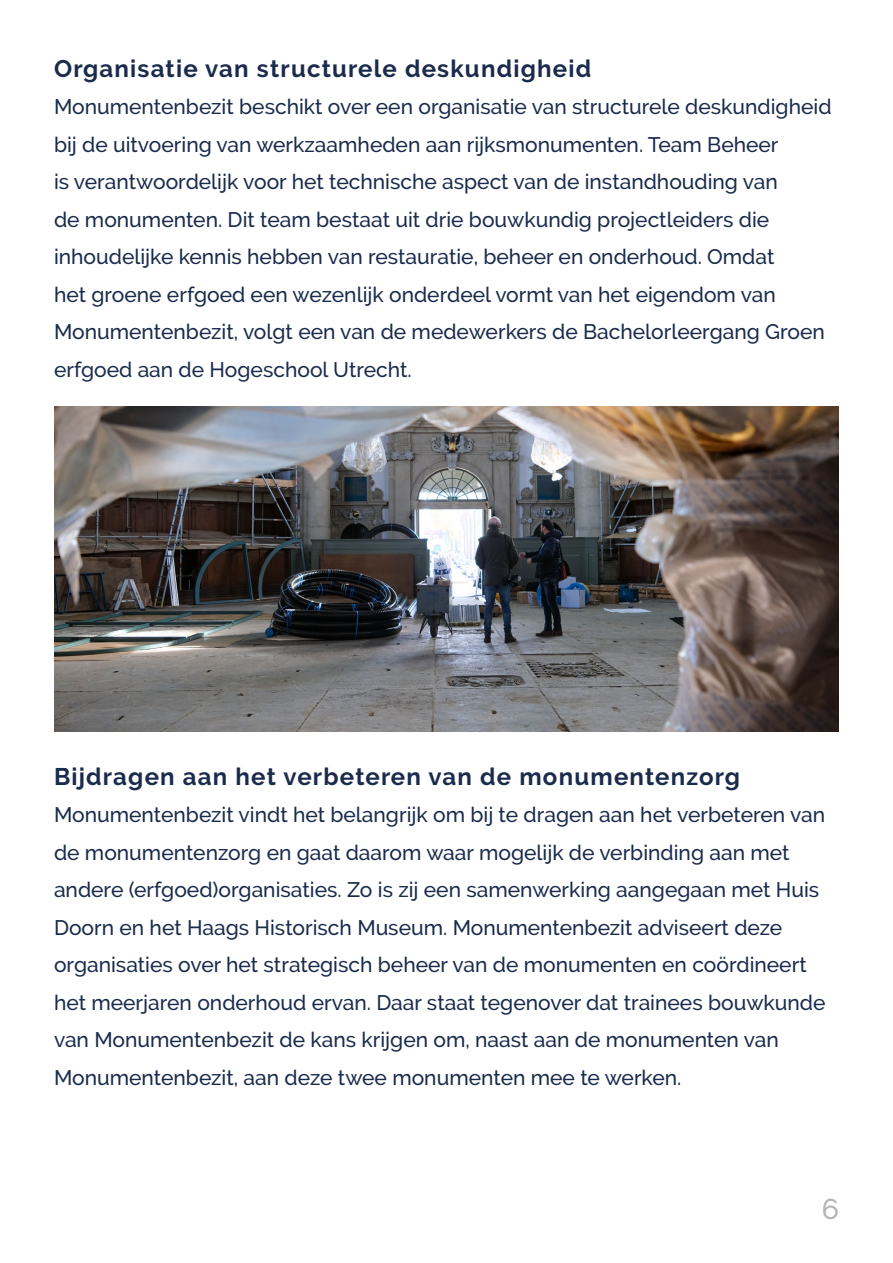
<style>
.page{position:relative;width:893px;height:1263px;background:#fff}
.page>*{position:absolute;margin:0;border:0;box-sizing:border-box;transform-origin:0 0}
.t1{font:500 28.5px "Raleway";color:#b6b4b4}
.t2{font:700 24px "Raleway";letter-spacing:.05em;color:#1a2b4c}
.t3{font:500 21px/37.5px "Raleway";color:#1a2b4c}
</style>
<div class="page">
<img style="left:54px;top:407px;width:785px;height:324px">
<p class="t2" style="left:54px;top:54px;width:539px">Organisatie van structurele deskundigheid</p>
<p class="t3" style="left:54px;top:88px;width:779px">Monumentenbezit beschikt over een organisatie van structurele deskundigheid bij de uitvoering van werkzaamheden aan rijksmonumenten. Team Beheer<br>is verantwoordelijk voor het technische aspect van de instandhouding van<br>de monumenten. Dit team bestaat uit drie bouwkundig projectleiders die inhoudelijke kennis hebben van restauratie, beheer en onderhoud. Omdat<br>het groene erfgoed een wezenlijk onderdeel vormt van het eigendom van Monumentenbezit, volgt een van de medewerkers de Bachelorleergang Groen erfgoed aan de Hogeschool Utrecht.</p>
<p class="t2" style="left:54px;top:762px;width:687px">Bijdragen aan het verbeteren van de monumentenzorg</p>
<p class="t3" style="left:54px;top:796px;width:773px">Monumentenbezit vindt het belangrijk om bij te dragen aan het verbeteren van de monumentenzorg en gaat daarom waar mogelijk de verbinding aan met andere (erfgoed)organisaties. Zo is zij een samenwerking aangegaan met Huis Doorn en het Haags Historisch Museum. Monumentenbezit adviseert deze organisaties over het strategisch beheer van de monumenten en coördineert het meerjaren onderhoud ervan. Daar staat tegenover dat trainees bouwkunde van Monumentenbezit de kans krijgen om, naast aan de monumenten van Monumentenbezit, aan deze twee monumenten mee te werken.</p>
<h1 class="t1" style="left:822px;top:1192px;width:19px">6</h1>
</div>
